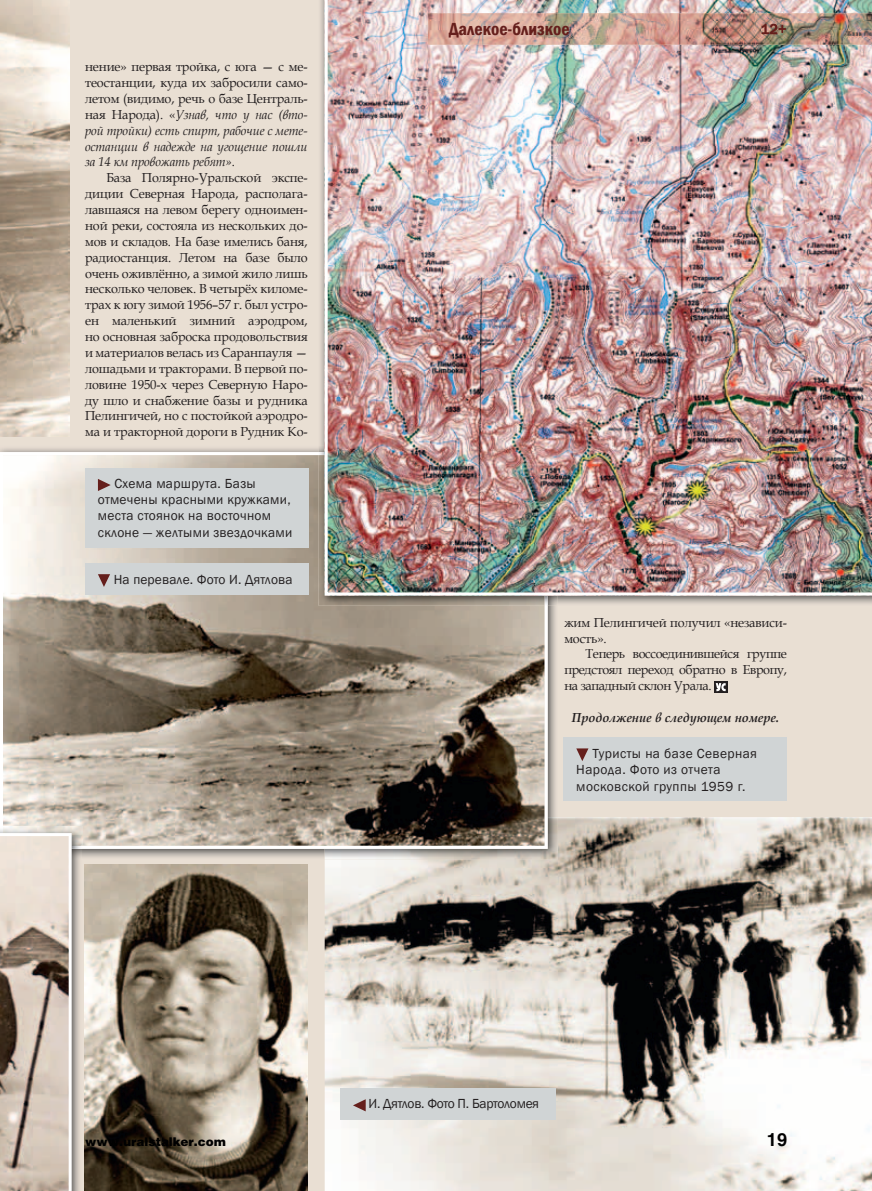
<style>
.page{position:relative;width:872px;height:1191px;background:#e9dfd3}
.page>*{position:absolute;margin:0;border:0;box-sizing:border-box;transform-origin:0 0}
.t1{font:600 condensed 18px "Franklin Gothic";color:#651f1c}
.t2{font:700 18px "Helios";color:#010101}
.t3{font:500 15px "Franklin Gothic";color:#651f1c}
.t4{font:13.5px/16.2px "Franklin Gothic";letter-spacing:.02em;color:#231f20}
.t5{font:13.5px "Franklin Gothic";letter-spacing:-.02em;color:#231f20}
.t6{font:13.05px "Book Antiqua";letter-spacing:-.01em;color:#231f20}
.t7{font:italic 13.05px "Book Antiqua";letter-spacing:-.01em;color:#231f20}
.t8{font:13.05px "Book Antiqua";letter-spacing:-.03em;color:#231f20}
.t9{font:italic 700 13.05px "Book Antiqua";color:#231f20}
.t10{font:12px "Helios Black C";color:#010101}
.s1{font-style:normal}
</style>
<div class="page">
<img style="left:325px;top:817px;width:547px;height:374px">
<img style="left:0;top:448px;width:556px;height:410px">
<img style="left:325px;top:817px;width:233px;height:42px">
<svg style="left:0;top:452px;width:547px;height:397px;background:#9c9184"></svg>
<img style="left:72px;top:849px;width:10px;height:342px">
<img style="left:0;top:827px;width:82px;height:22px">
<svg style="left:0;top:833px;width:72px;height:358px"></svg>
<img style="left:0;top:0;width:69px;height:436px">
<img style="left:84px;top:865px;width:223px;height:326px">
<img style="left:318px;top:452px;width:229px;height:153px">
<img style="left:325px;top:0;width:547px;height:595px">
<img style="left:428px;top:13px;width:444px;height:32px">
<img style="left:762px;top:24px;width:24px;height:10px">
<svg style="left:714px;top:681px;width:13px;height:12px"></svg>
<svg style="left:715px;top:683px;width:10px;height:8px"></svg>
<div style="left:85px;top:468px;width:223px;height:79px;background:#d0d4d5"></div>
<svg style="left:98px;top:479px;width:13px;height:12px"></svg>
<div style="left:85px;top:563px;width:223px;height:32px;background:#d0d4d5"></div>
<svg style="left:98px;top:574px;width:12px;height:13px"></svg>
<div style="left:340px;top:1087px;width:216px;height:32px;background:#d0d4d5"></div>
<svg style="left:353px;top:1099px;width:13px;height:12px"></svg>
<div style="left:563px;top:737px;width:224px;height:64px;background:#d0d4d5"></div>
<svg style="left:576px;top:748px;width:12px;height:13px"></svg>
<p class="t6" style="left:85px;top:58px;width:224px">нение» первая тройка, с юга — с ме-</p>
<p class="t6" style="left:85px;top:73px;width:224px">теостанции, куда их забросили само-</p>
<p class="t6" style="left:85px;top:89px;width:224px">летом (видимо, речь о базе Централь-</p>
<p class="t7" style="left:85px;top:105px;width:224px"><span class="s1">ная Народа). «</span>Узнав, что у нас (вто-</p>
<p class="t7" style="left:85px;top:121px;width:224px">рой тройки) есть спирт, рабочие с мете-</p>
<p class="t7" style="left:85px;top:137px;width:224px">останции в надежде на угощение пошли</p>
<p class="t7" style="left:85px;top:153px;width:151px">за 14 км провожать ребят»<span class="s1">.</span></p>
<p class="t6" style="left:106px;top:169px;width:203px">База Полярно-Уральской экспе-</p>
<p class="t6" style="left:85px;top:185px;width:224px">диции Северная Народа, располага-</p>
<p class="t6" style="left:85px;top:200px;width:224px">лавшаяся на левом берегу одноимен-</p>
<p class="t6" style="left:85px;top:216px;width:224px">ной реки, состояла из нескольких до-</p>
<p class="t6" style="left:85px;top:232px;width:224px">мов и складов. На базе имелись баня,</p>
<p class="t6" style="left:85px;top:248px;width:224px">радиостанция. Летом на базе было</p>
<p class="t6" style="left:85px;top:264px;width:224px">очень оживлённо, а зимой жило лишь</p>
<p class="t6" style="left:85px;top:280px;width:224px">несколько человек. В четырёх киломе-</p>
<p class="t6" style="left:85px;top:296px;width:224px">трах к югу зимой 1956–57 г. был устро-</p>
<p class="t6" style="left:85px;top:312px;width:224px">ен маленький зимний аэродром,</p>
<p class="t6" style="left:85px;top:327px;width:224px">но основная заброска продовольствия</p>
<p class="t6" style="left:85px;top:343px;width:224px">и материалов велась из Саранпауля —</p>
<p class="t6" style="left:85px;top:359px;width:224px">лошадьми и тракторами. В первой по-</p>
<p class="t6" style="left:85px;top:375px;width:224px">ловине 1950-х через Северную Наро-</p>
<p class="t6" style="left:85px;top:391px;width:224px">ду шло и снабжение базы и рудника</p>
<p class="t6" style="left:85px;top:407px;width:224px">Пелингичей, но с постойкой аэродро-</p>
<p class="t6" style="left:85px;top:423px;width:224px">ма и тракторной дороги в Рудник Ко-</p>
<p class="t4" style="left:98px;top:476px;width:196px;text-indent:17px">Схема маршрута. Базы отмечены красными кружками, места стоянок на восточном склоне — желтыми звездочками</p>
<p class="t4" style="left:114px;top:571px;width:180px">На перевале. Фото И. Дятлова</p>
<p class="t1" style="left:449px;top:17px;width:122px">Далекое-близкое</p>
<p class="t3" style="left:761px;top:20px;width:27px">12+</p>
<p class="t6" style="left:564px;top:613px;width:224px">жим Пелингичей получил «независи-</p>
<p class="t6" style="left:564px;top:629px;width:44px">мость».</p>
<p class="t8" style="left:585px;top:645px;width:203px">Теперь воссоединившейся группе</p>
<p class="t8" style="left:564px;top:661px;width:224px">предстоял переход обратно в Европу,</p>
<p class="t8" style="left:564px;top:676px;width:149px">на западный склон Урала.</p>
<p class="t9" style="left:572px;top:708px;width:209px">Продолжение в следующем номере.</p>
<p class="t4" style="left:576px;top:746px;width:182px;text-indent:16px">Туристы на базе Северная<br>Народа. Фото из отчета московской группы 1959 г.</p>
<p class="t5" style="left:368px;top:1095px;width:172px">И. Дятлов. Фото П. Бартоломея</p>
<p class="t10" style="left:85px;top:1134px;width:142px">www.uralstalker.com</p>
<p class="t2" style="left:767px;top:1129px;width:22px">19</p>
</div>
